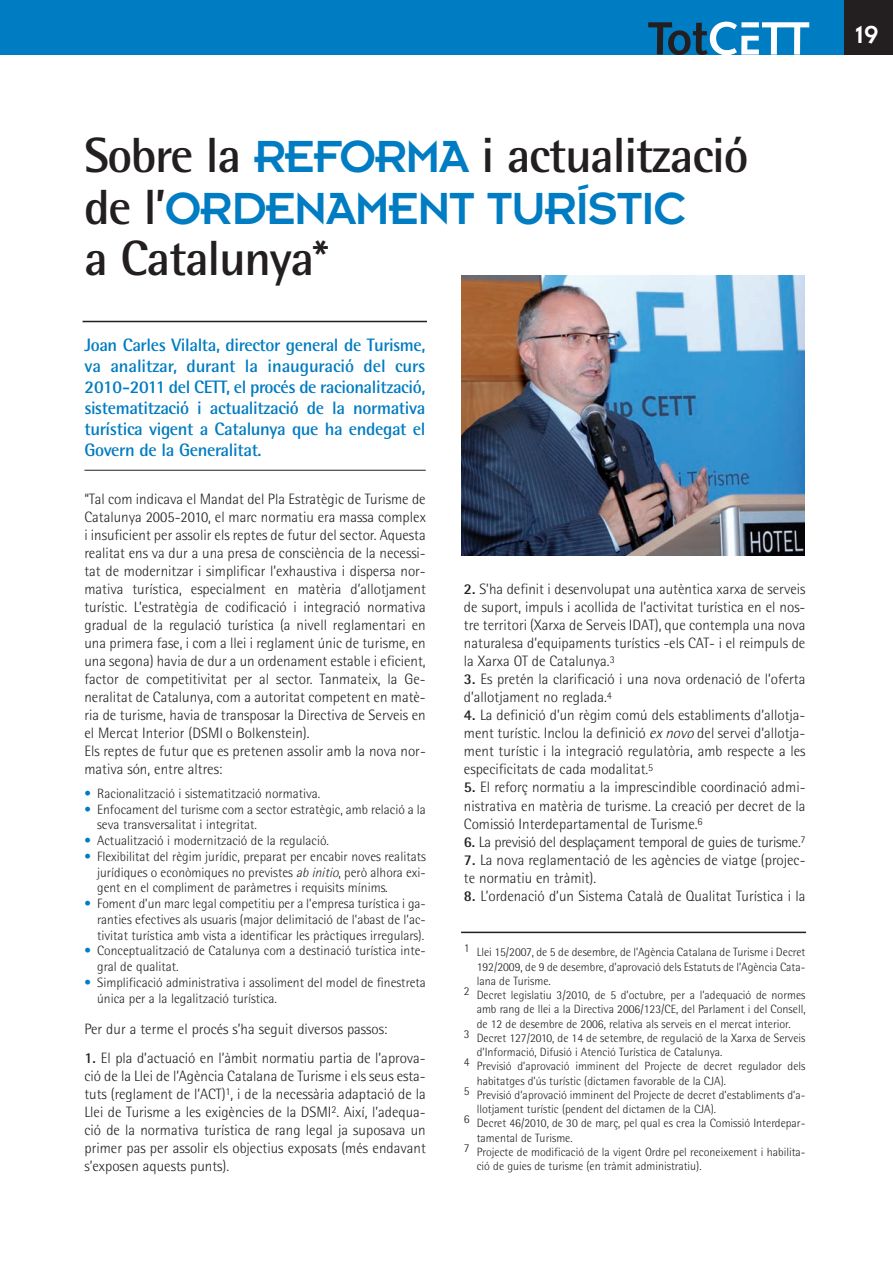
<style>
.page{position:relative;width:893px;height:1270px;background:#fff}
.page>*{position:absolute;margin:0;border:0;box-sizing:border-box;transform-origin:0 0}
.t1{font:700 49.5px "Rotis Semi Sans";letter-spacing:-.025em;color:#231f20}
.t2{font:49.5px "Insignia";letter-spacing:-.025em;color:#007cc2}
.t3{font:27px "Insignia";color:#fff}
.t4{font:700 18px/21px "Rotis Semi Sans";letter-spacing:-.02em;color:#007cc2;text-align:justify}
.t5{font:300 15px/18px "Rotis Semi Sans";color:#231f20;text-align:justify}
.t6{font:300 15px "Rotis Semi Sans";letter-spacing:-.02em;color:#231f20}
.t7{font:300 13.5px/15.8px "Rotis Semi Sans";color:#231f20}
.t8{font:300 12px "Rotis Semi Sans";color:#231f20}
.s1{font-family:"Insignia";font-weight:400;color:#007cc2}
.s2{font-family:"Rotis Semi Sans";font-weight:700;color:#231f20}
.s3{color:#007cc2}
.s4{font-style:italic}
.s5{font-weight:700}
</style>
<div class="page">
<div style="left:0;top:0;width:893px;height:55px;background:#007cc2"></div>
<svg style="left:648px;top:22px;width:161px;height:33px"></svg>
<div style="left:844px;top:0;width:49px;height:55px;background:#231f20"></div>
<hr style="left:84px;top:470px;width:342px;height:1px;background:#231f20">
<hr style="left:83px;top:321px;width:344px;height:1px;background:#231f20">
<img style="left:461px;top:275px;width:343px;height:280px">
<hr style="left:461px;top:931px;width:345px;height:2px;background:#231f20">
<h1 class="t1" style="left:84px;top:138px;width:666px">Sobre la <span class="s1">REFORMA</span> i actualització</h1>
<h1 class="t2" style="left:84px;top:193px;width:604px"><span class="s2">de l’</span>ORDENAMENT TURÍSTIC</h1>
<h1 class="t1" style="left:84px;top:241px;width:246px">a Catalunya*</h1>
<p class="t4" style="left:84px;top:336px;width:342px">Joan Carles Vilalta, director general de Turisme, va analitzar, durant la inauguració del curs 2010-2011 del CETT, el procés de racionalització, sistematització i actualització de la normativa turística vigent a Catalunya que ha endegat el Govern de la Generalitat.</p>
<p class="t5" style="left:84px;top:491px;width:343px;text-align:left">“Tal com indicava el Mandat del Pla Estratègic de Turisme de Catalunya 2005-2010, el marc normatiu era massa complex i insuficient per assolir els reptes de futur del sector. Aquesta realitat ens va dur a una presa de consciència de la necessi&shy;tat de modernitzar i simplificar l’exhaustiva i dispersa nor&shy;mativa turística, especialment en matèria d’allotjament turístic. L’estratègia de codificació i integració normativa gradual de la regulació turística (a nivell reglamentari en una primera fase, i com a llei i reglament únic de turisme, en una segona) havia de dur a un ordenament estable i eficient, factor de competitivitat per al sector. Tanmateix, la Ge&shy;neralitat de Catalunya, com a autoritat competent en matè&shy;ria de turisme, havia de transposar la Directiva de Serveis en el Mercat Interior (DSMI o Bolkenstein).<br>Els reptes de futur que es pretenen assolir amb la nova nor&shy;mativa són, entre altres:</p>
<p class="t7" style="left:84px;top:786px;width:237px"><span class="s3">•</span> Racionalització i sistematització normativa.</p>
<p class="t7" style="left:97px;top:802px;width:330px;text-indent:-13px"><span class="s3">•</span> Enfocament del turisme com a sector estratègic, amb relació a la seva transversalitat i integritat.</p>
<p class="t7" style="left:84px;top:833px;width:246px"><span class="s3">•</span> Actualització i modernització de la regulació.</p>
<p class="t7" style="left:97px;top:849px;width:330px;text-align:justify;text-indent:-13px"><span class="s3">•</span> Flexibilitat del règim jurídic, preparat per encabir noves realitats jurídiques o econòmiques no previstes <span class="s4">ab initio</span>, però alhora exi&shy;gent en el compliment de paràmetres i requisits mínims.</p>
<p class="t7" style="left:97px;top:896px;width:330px;text-align:justify;text-indent:-13px"><span class="s3">•</span> Foment d’un marc legal competitiu per a l’empresa turística i ga&shy;ranties efectives als usuaris (major delimitació de l’abast de l’ac&shy;tivitat turística amb vista a identificar les pràctiques irregulars).</p>
<p class="t7" style="left:97px;top:944px;width:330px;text-indent:-13px"><span class="s3">•</span> Conceptualització de Catalunya com a destinació turística inte&shy;gral de qualitat.</p>
<p class="t7" style="left:97px;top:975px;width:330px;text-indent:-13px"><span class="s3">•</span> Simplificació administrativa i assoliment del model de finestreta única per a la legalització turística.</p>
<p class="t5" style="left:84px;top:1021px;width:305px">Per dur a terme el procés s’ha seguit diversos passos:</p>
<p class="t5" style="left:84px;top:1049px;width:343px"><span class="s5">1.</span> El pla d’actuació en l’àmbit normatiu partia de l’aprova&shy;ció de la Llei de l’Agència Catalana de Turisme i els seus esta&shy;tuts (reglament de l’ACT)<sup>1</sup>, i de la necessària adaptació de la Llei de Turisme a les exigències de la DSMI<sup>2</sup>. Així, l’adequa&shy;ció de la normativa turística de rang legal ja suposava un primer pas per assolir els objectius exposats (més endavant s’exposen aquests punts).</p>
<p class="t5" style="left:464px;top:581px;width:343px"><span class="s5">2.</span> S’ha definit i desenvolupat una autèntica xarxa de serveis de suport, impuls i acollida de l’activitat turística en el nos&shy;tre territori (Xarxa de Serveis IDAT), que contempla una nova naturalesa d’equipaments turístics -els CAT- i el reimpuls de la Xarxa OT de Catalunya.<sup>3</sup></p>
<p class="t5" style="left:464px;top:671px;width:343px"><span class="s5">3.</span> Es pretén la clarificació i una nova ordenació de l’oferta d’allotjament no reglada.<sup>4</sup></p>
<p class="t5" style="left:464px;top:707px;width:343px"><span class="s5">4.</span> La definició d’un règim comú dels establiments d’allotja&shy;ment turístic. Inclou la definició <span class="s4">ex novo</span>del servei d’allotja&shy;ment turístic i la integració regulatòria, amb respecte a les especificitats de cada modalitat.<sup>5</sup></p>
<p class="t5" style="left:464px;top:779px;width:343px"><span class="s5">5.</span> El reforç normatiu a la imprescindible coordinació admi&shy;nistrativa en matèria de turisme. La creació per decret de la Comissió Interdepartamental de Turisme.<sup>6</sup></p>
<p class="t6" style="left:464px;top:836px;width:343px"><span class="s5">6.</span> La previsió del desplaçament temporal de guies de turisme.<sup>7</sup></p>
<p class="t5" style="left:464px;top:851px;width:343px"><span class="s5">7.</span> La nova reglamentació de les agències de viatge (projec&shy;te normatiu en tràmit).</p>
<p class="t5" style="left:464px;top:887px;width:343px"><span class="s5">8.</span> L’ordenació d’un Sistema Català de Qualitat Turística i la</p>
<p class="t8" style="left:464px;top:947px;width:343px">1 Llei 15/2007, de 5 de desembre, de l’Agència Catalana de Turisme i Decret</p>
<p class="t8" style="left:477px;top:962px;width:330px">192/2009, de 9 de desembre, d’aprovació dels Estatuts de l’Agència Cata-</p>
<p class="t8" style="left:477px;top:976px;width:76px">lana de Turisme.</p>
<p class="t8" style="left:464px;top:990px;width:343px">2 Decret legislatiu 3/2010, de 5 d’octubre, per a l’adequació de normes</p>
<p class="t8" style="left:477px;top:1004px;width:330px">amb rang de llei a la Directiva 2006/123/CE, del Parlament i del Consell,</p>
<p class="t8" style="left:477px;top:1019px;width:315px">de 12 de desembre de 2006, relativa als serveis en el mercat interior.</p>
<p class="t8" style="left:464px;top:1033px;width:343px">3 Decret 127/2010, de 14 de setembre, de regulació de la Xarxa de Serveis</p>
<p class="t8" style="left:477px;top:1047px;width:247px">d’Informació, Difusió i Atenció Turística de Catalunya.</p>
<p class="t8" style="left:464px;top:1061px;width:343px">4 Previsió d’aprovació imminent del Projecte de decret regulador dels</p>
<p class="t8" style="left:477px;top:1076px;width:251px">habitatges d’ús turístic (dictamen favorable de la CJA).</p>
<p class="t8" style="left:464px;top:1090px;width:343px">5 Previsió d’aprovació imminent del Projecte de decret d’establiments d’a-</p>
<p class="t8" style="left:477px;top:1104px;width:241px">llotjament turístic (pendent del dictamen de la CJA).</p>
<p class="t8" style="left:464px;top:1118px;width:343px">6 Decret 46/2010, de 30 de març, pel qual es crea la Comissió Interdepar-</p>
<p class="t8" style="left:477px;top:1133px;width:97px">tamental de Turisme.</p>
<p class="t8" style="left:464px;top:1147px;width:343px">7 Projecte de modificació de la vigent Ordre pel reconeixement i habilita-</p>
<p class="t8" style="left:477px;top:1161px;width:226px">ció de guies de turisme (en tràmit administratiu).</p>
<h2 class="t3" style="left:856px;top:26px;width:25px">19</h2>
</div>
